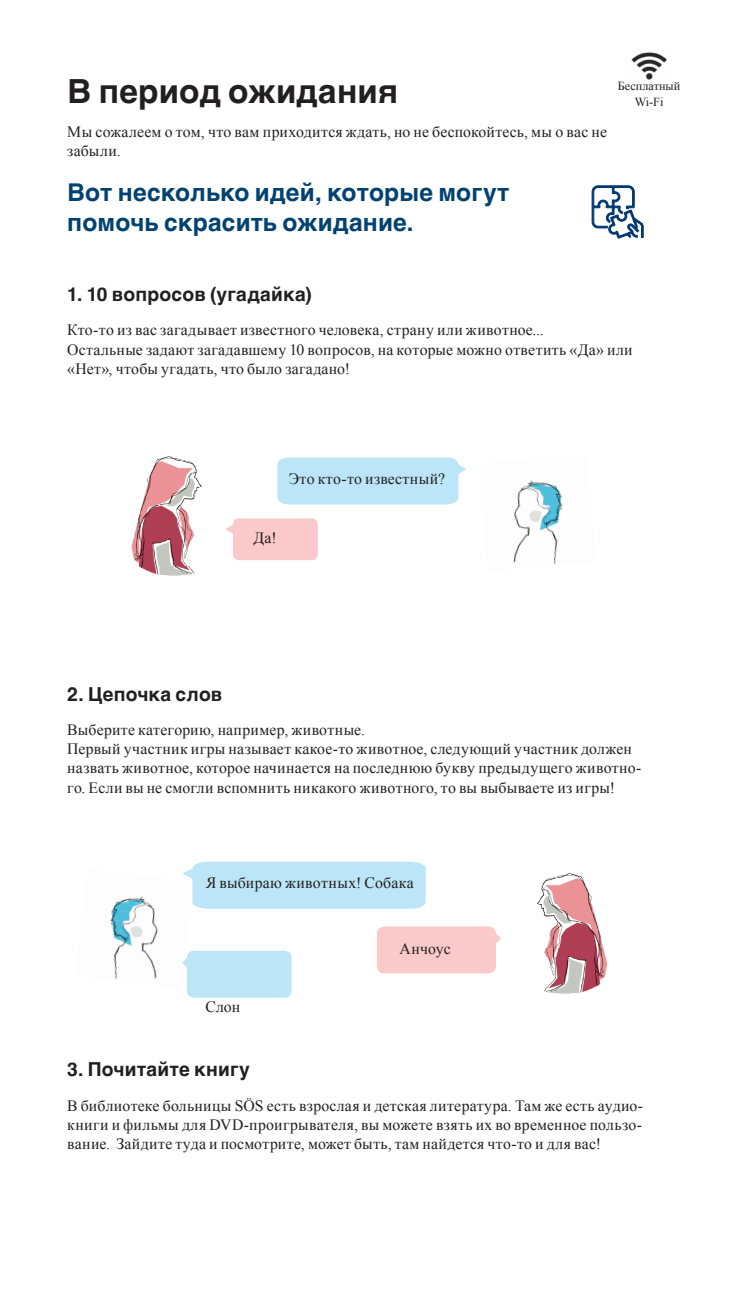
<style>
.page{position:relative;width:735px;height:1300px;background:#fff}
.page>*{position:absolute;margin:0;border:0;box-sizing:border-box;transform-origin:0 0}
.Brödtext{font:700 33.25px "Helvetica";letter-spacing:.005em;color:#231f20}
.Brödtext-2{font:700 24.5px/29.8px "Helvetica";letter-spacing:.005em;color:#004271}
.Brödtext-3{font:700 19.25px "Helvetica";letter-spacing:.01em;color:#231f20}
.Brödtext-4{font:15.75px/19.2px "Times New Roman";letter-spacing:.02em;color:#231f20}
.t1{font:12.25px "Times New Roman";color:#231f20}
</style>
<div class="page">
<img style="left:131px;top:456px;width:71px;height:120px">
<img style="left:518px;top:480px;width:42px;height:12px">
<img style="left:517px;top:492px;width:45px;height:10px">
<img style="left:514px;top:502px;width:49px;height:9px">
<img style="left:514px;top:511px;width:46px;height:10px">
<img style="left:516px;top:521px;width:43px;height:29px">
<img style="left:514px;top:550px;width:43px;height:10px">
<img style="left:513px;top:560px;width:43px;height:4px">
<svg style="left:591px;top:185px;width:52px;height:54px"></svg>
<svg style="left:277px;top:457px;width:189px;height:47px;background:#bfe7f7"></svg>
<img style="left:114px;top:897px;width:38px;height:9px">
<img style="left:111px;top:906px;width:44px;height:10px">
<img style="left:110px;top:916px;width:45px;height:9px">
<img style="left:111px;top:925px;width:47px;height:10px">
<img style="left:113px;top:935px;width:44px;height:9px">
<img style="left:114px;top:944px;width:70px;height:20px">
<img style="left:113px;top:954px;width:70px;height:10px">
<img style="left:113px;top:963px;width:69px;height:10px">
<img style="left:115px;top:973px;width:42px;height:6px">
<div style="left:182px;top:862px;width:243px;height:47px;background:#bce6f7"></div>
<div style="left:187px;top:951px;width:104px;height:47px;background:#bce6f7;border-radius:7px"></div>
<div style="left:377px;top:926px;width:118px;height:47px;background:#facaca;border-radius:7px"></div>
<div style="left:233px;top:518px;width:84px;height:42px;background:#facaca;border-radius:6px"></div>
<img style="left:537px;top:873px;width:71px;height:121px">
<img style="left:631px;top:52px;width:36px;height:28px">
<p class="Brödtext" style="left:67px;top:71px;width:332px">В период ожидания</p>
<p class="Brödtext-4" style="left:67px;top:122px;width:541px">Мы сожалеем о том, что вам приходится ждать, но не беспокойтесь, мы о вас не забыли.</p>
<p class="Brödtext-2" style="left:67px;top:180px;width:443px">Вот несколько идей, которые могут помочь скрасить ожидание.</p>
<p class="t1" style="left:617px;top:78px;width:64px">Бесплатный</p>
<p class="t1" style="left:634px;top:94px;width:30px">Wi-Fi</p>
<p class="Brödtext-3" style="left:67px;top:283px;width:246px">1. 10 вопросов (угадайка)</p>
<p class="Brödtext-4" style="left:67px;top:320px;width:478px">Кто-то из вас загадывает известного человека, страну или животное...</p>
<p class="Brödtext-4" style="left:67px;top:339px;width:566px">Остальные задают загадавшему 10 вопросов, на которые можно ответить «Да» или «Нет», чтобы угадать, что было загадано!</p>
<p class="Brödtext-4" style="left:288px;top:469px;width:158px">Это кто-то известный?</p>
<p class="Brödtext-4" style="left:253px;top:528px;width:24px">Да!</p>
<p class="Brödtext-3" style="left:67px;top:682px;width:157px">2. Цепочка слов</p>
<p class="Brödtext-4" style="left:67px;top:720px;width:299px">Выберите категорию, например, животные.</p>
<p class="Brödtext-4" style="left:67px;top:739px;width:575px">Первый участник игры называет какое-то животное, следующий участник должен назвать животное, которое начинается на последнюю букву предыдущего животно&shy;го. Если вы не смогли вспомнить никакого животного, то вы выбываете из игры!</p>
<p class="Brödtext-4" style="left:206px;top:873px;width:209px">Я выбираю животных! Собака</p>
<p class="Brödtext-4" style="left:205px;top:997px;width:36px">Слон</p>
<p class="Brödtext-4" style="left:399px;top:938px;width:53px">Анчоус</p>
<p class="Brödtext-3" style="left:67px;top:1058px;width:184px">3. Почитайте книгу</p>
<p class="Brödtext-4" style="left:67px;top:1095px;width:577px">В библиотеке больницы SÖS есть взрослая и детская литература. Там же есть аудио-</p>
<p class="Brödtext-4" style="left:67px;top:1114px;width:576px">книги и фильмы для DVD-проигрывателя, вы можете взять их во временное пользо&shy;вание. Зайдите туда и посмотрите, может быть, там найдется что-то и для вас!</p>
</div>
